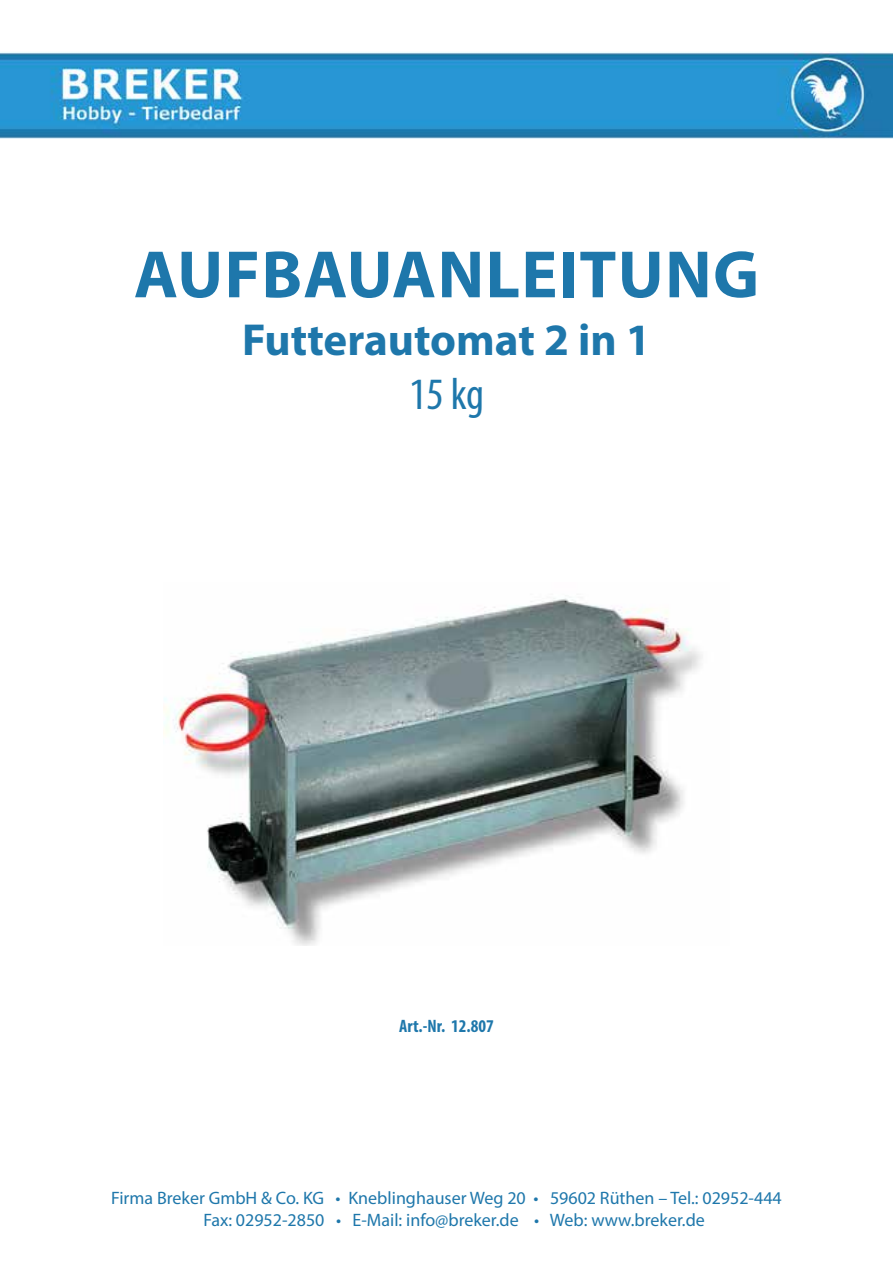
<style>
.page{position:relative;width:893px;height:1263px;background:#fff}
.page>*{position:absolute;margin:0;border:0;box-sizing:border-box;transform-origin:0 0}
.t1{font:700 67.5px "Myriad Pro";letter-spacing:.02em;color:#1e77ab}
.t2{font:700 45px "Myriad Pro";color:#1e77ab}
.t3{font:condensed 45px "Myriad Pro";color:#1e77ab}
.t4{font:18px/21.6px "Myriad Pro";color:#1e77ab}
.t5{font:700 condensed 18px "Myriad Pro";color:#1e77ab}
</style>
<div class="page">
<img style="left:0;top:51px;width:893px;height:88px">
<img style="left:164px;top:598px;width:538px;height:347px">
<h1 class="t1" style="left:134px;top:230px;width:627px">AUFBAUANLEITUNG</h1>
<h2 class="t2" style="left:242px;top:310px;width:410px">Futterautomat 2 in 1</h2>
<h2 class="t3" style="left:409px;top:367px;width:76px">15 kg</h2>
<p class="t5" style="left:399px;top:1015px;width:96px">Art.-Nr. 12.807</p>
<p class="t4" style="left:203px;top:1187px;width:580px;text-indent:-92px">Firma Breker GmbH &amp; Co. KG • Kneblinghauser Weg 20 • 59602 Rüthen – Tel.: 02952-444<br>Fax: 02952-2850 • E-Mail: info@breker.de • Web: www.breker.de</p>
</div>
